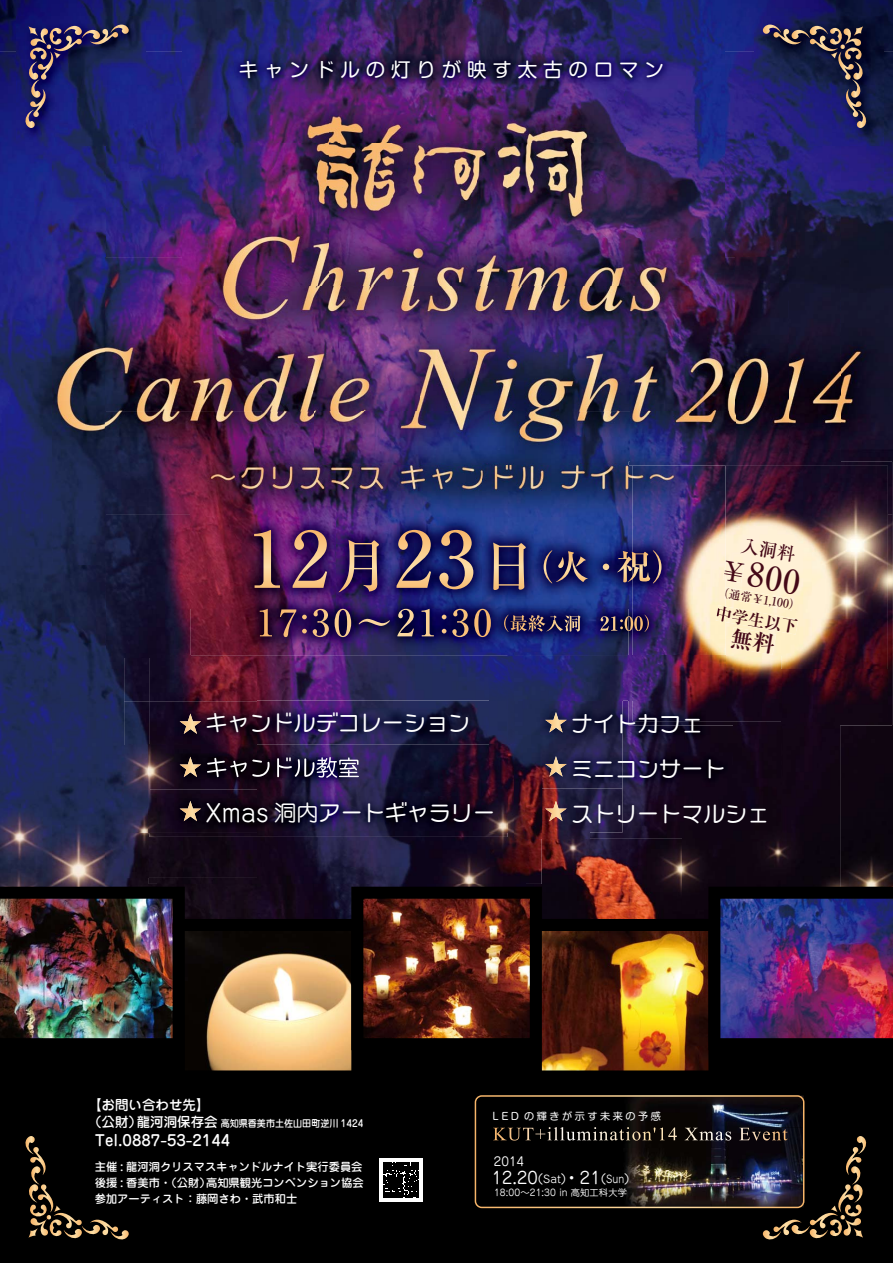
<style>
.page{position:relative;width:893px;height:1263px;background:#fff}
.page>*{position:absolute;margin:0;border:0;box-sizing:border-box;transform-origin:0 0}
.t1{font:500 32.7px "Ryumin Pro";color:#440817}
.t2{font:22.05px/44.8px "Kamo Lime Std";color:#fff}
.t3{font:19.5px "Shin M Go Pro";letter-spacing:.3em;color:#fff}
.t4{font:700 16.8px "Ryumin Pro";color:#440817}
.t5{font:16.5px "Jun 201 Pro";color:#fff}
.t6{font:500 15px "Jun 34 Pro";color:#fff}
.t7{font:500 13.5px "Jun 34 Pro";color:#fff}
.t8{font:12.15px "Jun 201 Pro";color:#fff}
.t9{font:500 11.7px "Ryumin Pro";color:#440817}
.t10{font:500 11.25px/15.8px "Jun 34 Pro";color:#fff;text-align:right}
.t11{font:10.5px "Jun 201 Pro";color:#fff;scale:.89 1}
.t12{font:10.5px "Jun 201 Pro";color:#fff}
.t13{font:10.2px "Shin M Go Pro";letter-spacing:.25em;color:#fff}
.t14{font:500 9.75px "Jun 34 Pro";color:#fff;scale:.93 1}
.t15{font:9.3px "Jun 201 Pro";letter-spacing:.01em;color:#fff}
.s1{font-size:26.55px}
.s2{font-family:"Jun 201 Pro";font-size:23.7px}
.s3{font-family:"Jun 201 Pro"}
.s4{font-family:"Koz Go Pro";font-size:16.5px}
.s5{font-family:"Koz Go Pro"}
</style>
<div class="page">
<img style="left:0;top:0;width:893px;height:51px">
<img style="left:0;top:51px;width:52px;height:836px">
<img style="left:105px;top:51px;width:77px;height:206px">
<img style="left:724px;top:51px;width:64px;height:206px">
<img style="left:841px;top:51px;width:52px;height:836px">
<img style="left:52px;top:145px;width:53px;height:742px">
<img style="left:788px;top:145px;width:53px;height:317px">
<img style="left:105px;top:257px;width:158px;height:155px">
<img style="left:263px;top:285px;width:315px;height:127px">
<img style="left:578px;top:257px;width:157px;height:155px">
<img style="left:735px;top:257px;width:53px;height:205px">
<img style="left:105px;top:412px;width:210px;height:102px">
<img style="left:315px;top:412px;width:315px;height:54px">
<img style="left:630px;top:412px;width:106px;height:50px">
<img style="left:105px;top:514px;width:85px;height:155px">
<img style="left:105px;top:669px;width:52px;height:218px">
<img style="left:736px;top:725px;width:105px;height:162px">
<img style="left:525px;top:838px;width:211px;height:49px">
<img style="left:157px;top:884px;width:368px;height:3px">
<div style="left:0;top:1029px;width:893px;height:234px;background:#000"></div>
<img style="left:0;top:887px;width:893px;height:184px">
<img style="left:17px;top:16px;width:129px;height:129px">
<svg style="left:24px;top:25px;width:105px;height:103px"></svg>
<img style="left:754px;top:16px;width:129px;height:129px">
<svg style="left:762px;top:25px;width:105px;height:103px"></svg>
<svg style="left:25px;top:1136px;width:104px;height:104px"></svg>
<img style="left:628px;top:462px;width:264px;height:52px">
<img style="left:839px;top:514px;width:53px;height:211px">
<img style="left:782px;top:721px;width:57px;height:4px">
<img style="left:725px;top:466px;width:163px;height:204px">
<img style="left:782px;top:670px;width:106px;height:51px">
<img style="left:725px;top:561px;width:19px;height:22px">
<img style="left:725px;top:606px;width:73px;height:28px">
<img style="left:725px;top:587px;width:68px;height:23px">
<img style="left:124px;top:658px;width:133px;height:119px">
<img style="left:124px;top:701px;width:25px;height:44px">
<img style="left:507px;top:701px;width:8px;height:43px">
<img style="left:124px;top:745px;width:25px;height:132px">
<img style="left:149px;top:656px;width:41px;height:2px">
<img style="left:257px;top:700px;width:250px;height:132px">
<img style="left:180px;top:713px;width:21px;height:21px">
<img style="left:590px;top:700px;width:143px;height:138px">
<img style="left:733px;top:725px;width:49px;height:113px">
<img style="left:542px;top:832px;width:48px;height:6px">
<img style="left:628px;top:700px;width:154px;height:25px">
<img style="left:633px;top:656px;width:149px;height:65px">
<img style="left:515px;top:700px;width:107px;height:44px">
<img style="left:542px;top:701px;width:80px;height:131px">
<img style="left:545px;top:801px;width:22px;height:20px">
<img style="left:545px;top:712px;width:22px;height:20px">
<img style="left:545px;top:756px;width:22px;height:21px">
<img style="left:149px;top:832px;width:393px;height:52px">
<img style="left:490px;top:744px;width:52px;height:88px">
<div style="left:149px;top:837px;width:108px;height:40px;background:#130816"></div>
<img style="left:149px;top:745px;width:1px;height:32px">
<img style="left:149px;top:777px;width:108px;height:60px">
<img style="left:180px;top:757px;width:21px;height:20px">
<img style="left:180px;top:801px;width:21px;height:20px">
<img style="left:207px;top:758px;width:19px;height:19px">
<img style="left:230px;top:761px;width:17px;height:16px">
<img style="left:257px;top:760px;width:13px;height:17px">
<img style="left:252px;top:760px;width:5px;height:17px">
<img style="left:277px;top:757px;width:15px;height:20px">
<img style="left:295px;top:758px;width:19px;height:19px">
<img style="left:316px;top:757px;width:21px;height:21px">
<img style="left:339px;top:757px;width:20px;height:20px">
<img style="left:182px;top:3px;width:542px;height:282px">
<img style="left:190px;top:466px;width:535px;height:234px">
<img style="left:633px;top:466px;width:92px;height:190px">
<svg style="left:723px;top:564px;width:2px;height:16px"></svg>
<img style="left:716px;top:605px;width:9px;height:17px">
<img style="left:190px;top:658px;width:67px;height:42px">
<img style="left:490px;top:656px;width:17px;height:44px">
<svg style="left:260px;top:609px;width:12px;height:27px"></svg>
<svg style="left:280px;top:609px;width:16px;height:28px"></svg>
<svg style="left:302px;top:615px;width:5px;height:18px"></svg>
<svg style="left:313px;top:609px;width:16px;height:28px"></svg>
<svg style="left:335px;top:609px;width:16px;height:28px"></svg>
<svg style="left:359px;top:619px;width:31px;height:7px"></svg>
<svg style="left:397px;top:609px;width:17px;height:27px"></svg>
<svg style="left:421px;top:609px;width:13px;height:27px"></svg>
<svg style="left:442px;top:615px;width:4px;height:18px"></svg>
<svg style="left:452px;top:609px;width:16px;height:28px"></svg>
<svg style="left:474px;top:609px;width:17px;height:28px"></svg>
<svg style="left:504px;top:615px;width:76px;height:17px"></svg>
<svg style="left:600px;top:615px;width:49px;height:17px"></svg>
<svg style="left:254px;top:530px;width:26px;height:58px"></svg>
<svg style="left:293px;top:530px;width:34px;height:58px"></svg>
<svg style="left:339px;top:540px;width:40px;height:52px"></svg>
<svg style="left:396px;top:530px;width:35px;height:58px"></svg>
<svg style="left:439px;top:530px;width:34px;height:59px"></svg>
<svg style="left:493px;top:542px;width:33px;height:48px"></svg>
<svg style="left:544px;top:550px;width:44px;height:33px"></svg>
<svg style="left:603px;top:564px;width:6px;height:6px"></svg>
<svg style="left:617px;top:550px;width:44px;height:33px"></svg>
<svg style="left:475px;top:1095px;width:392px;height:145px"></svg>
<div style="left:380px;top:1158px;width:43px;height:43px;background:#fff"></div>
<svg style="left:384px;top:1162px;width:35px;height:35px"></svg>
<svg style="left:730px;top:627px;width:46px;height:28px"></svg>
<svg style="left:741px;top:537px;width:55px;height:25px"></svg>
<h3 class="t3" style="left:239px;top:54px;width:427px">キャンドルの灯りが映す太古のロマン</h3>
<h1 class="t1" style="left:725px;top:543px;width:82px;rotate:10deg"><span class="s1">￥</span>800</h1>
<h3 class="t4" style="left:718px;top:599px;width:85px;rotate:10deg">中学生以下</h3>
<p class="t9" style="left:719px;top:582px;width:86px;rotate:10deg">（通常￥1,100(</p>
<h2 class="t2" style="left:206px;top:698px;width:266px">キャンドルデコレーション</h2>
<h2 class="t2" style="left:206px;top:788px;width:291px"><span class="s2">Xmas</span> <span class="s3">洞内</span>アートギャラリー</h2>
<h2 class="t2" style="left:571px;top:699px;width:200px">ナイトカフェ<br>ミニコンサート<br>ストリートマルシェ</h2>
<p class="t7" style="left:88px;top:1094px;width:123px">【お問い合わせ先【</p>
<p class="t7" style="left:88px;top:1111px;width:55px">（公財）</p>
<h3 class="t6" style="left:95px;top:1128px;width:137px">Tel.0887-53-2144</h3>
<p class="t7" style="left:137px;top:1111px;width:83px">龍河洞保存会</p>
<p class="t14" style="left:221px;top:1116px;width:155px">高知県香美市土佐山田町逆川 1424</p>
<p class="t13" style="left:524px;top:1108px;width:138px">の輝きが示す未来の予感</p>
<p class="t13" style="left:492px;top:1108px;width:28px">LED</p>
<p class="t10" style="left:95px;top:1158px;width:270px">主催 : 龍河洞クリスマスキャンドルナイト実行委員会高知県観光コンベンション協会</p>
<p class="t10" style="left:95px;top:1173px;width:117px">後援 : 香美市・（公財）</p>
<p class="t10" style="left:95px;top:1190px;width:204px">参加アーティスト：藤岡さわ・武市和士</p>
<p class="t8" style="left:494px;top:1152px;width:32px">2014</p>
<h3 class="t5" style="left:492px;top:1165px;width:48px">12.20</h3>
<h3 class="t5" style="left:580px;top:1165px;width:22px">21</h3>
<p class="t8" style="left:538px;top:1169px;width:7px">(</p>
<p class="t8" style="left:561px;top:1169px;width:21px">)<span class="s4">・</span></p>
<p class="t8" style="left:601px;top:1169px;width:7px">(</p>
<p class="t8" style="left:624px;top:1169px;width:7px">(</p>
<p class="t12" style="left:543px;top:1171px;width:19px">Sat</p>
<p class="t11" style="left:606px;top:1171px;width:22px">Sun</p>
<p class="t15" style="left:494px;top:1185px;width:134px">18:00<span class="s5">～</span>21:30 in 高知工科大学</p>
</div>
